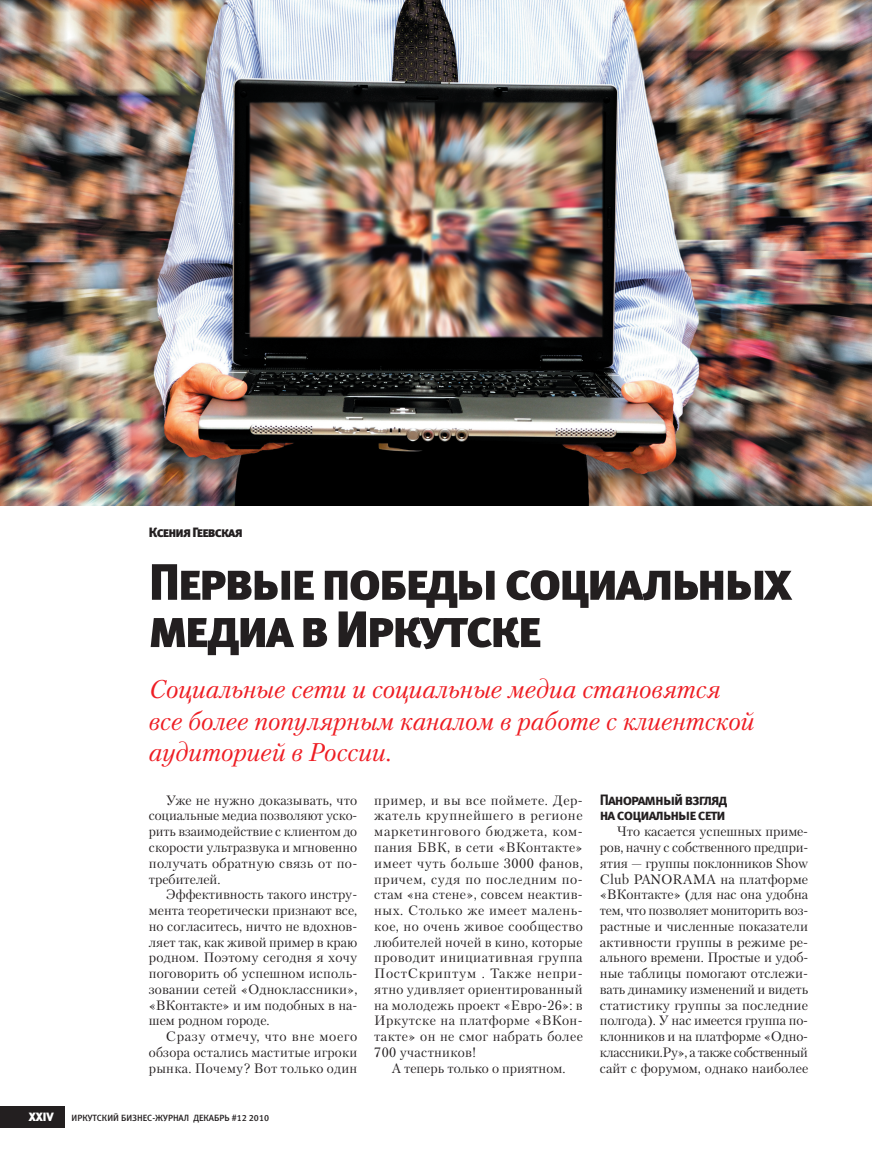
<style>
.page{position:relative;width:872px;height:1149px;background:#fff}
.page>*{position:absolute;margin:0;border:0;box-sizing:border-box;transform-origin:0 0}
.t1{font:51px/47.2px "Meta Black Caps LFC";letter-spacing:-.05em;color:#231f20}
.t2{font:italic 25.5px/31.5px "Petersburg C";color:#ee1d23}
.t3{font:15px/15.8px "Meta Bold Caps LFC";letter-spacing:-.06em;color:#231f20}
.t4{font:13.5px/15.8px "Petersburg C";letter-spacing:.005em;color:#231f20;text-align:justify}
.t5{font:13.5px "Meta Black Caps LFC";letter-spacing:-.06em;color:#231f20}
.t6{font:12px "Meta Black Caps LFC";color:#fff}
.t7{font:9px "Meta Medium Caps LFC";color:#231f20}
</style>
<div class="page">
<div style="left:0;top:1106px;width:64px;height:21px;background:#231f20"></div>
<img style="left:0;top:0;width:872px;height:505px">
<p class="t5" style="left:149px;top:524px;width:95px">Ксения Геевская</p>
<h1 class="t1" style="left:149px;top:558px;width:644px">Первые победы социальных медиа в Иркутске</h1>
<h2 class="t2" style="left:149px;top:673px;width:607px">Социальные сети и социальные медиа становятся все более популярным каналом в работе с клиентской аудиторией в России.</h2>
<p class="t4" style="left:149px;top:791px;width:210px;text-indent:17px">Уже не нужно доказывать, что социальные медиа позволяют уско&shy;рить взаимодействие с клиентом до скорости ультразвука и мгновенно получать обратную связь от по&shy;требителей.</p>
<p class="t4" style="left:149px;top:886px;width:210px;text-indent:17px">Эффективность такого инстру&shy;мента теоретически признают все, но согласитесь, ничто не вдохнов&shy;ляет так, как живой пример в краю родном. Поэтому сегодня я хочу поговорить об успешном исполь&shy;зовании сетей «Одноклассники», «ВКонтакте» и им подобных в на&shy;шем родном городе.</p>
<p class="t4" style="left:149px;top:1028px;width:210px;text-indent:17px">Сразу отмечу, что вне моего обзора остались маститые игроки рынка. Почему? Вот только один</p>
<p class="t3" style="left:600px;top:791px;width:129px">Панорамный взгляд на социальные сети</p>
<p class="t4" style="left:600px;top:823px;width:210px;text-indent:17px">Что касается успешных приме&shy;ров, начну с собственного предпри&shy;ятия — группы поклонников Show Club PANORAMA на платформе «ВКонтакте» (для нас она удобна тем, что позволяет мониторить воз&shy;растные и численные показатели активности группы в режиме ре&shy;ального времени. Простые и удоб&shy;ные таблицы помогают отслежи&shy;вать динамику изменений и видеть статистику группы за последние полгода). У нас имеется группа по&shy;клонников и на платформе «Одно&shy;классники.Ру», а также собственный сайт с форумом, однако наиболее</p>
<p class="t4" style="left:374px;top:791px;width:210px">пример, и вы все поймете. Дер&shy;жатель крупнейшего в регионе маркетингового бюджета, ком&shy;пания БВК, в сети «ВКонтакте» имеет чуть больше 3000 фанов, причем, судя по последним по&shy;стам «на стене», совсем неактив&shy;ных. Столько же имеет малень&shy;кое, но очень живое сообщество любителей ночей в кино, которые проводит инициативная группа ПостСкриптум . Также непри&shy;ятно удивляет ориентированный на молодежь проект «Евро-26»: в Иркутске на платформе «ВКон&shy;такте» он не смог набрать более 700 участников!</p>
<p class="t4" style="left:391px;top:1059px;width:176px">А теперь только о приятном.</p>
<p class="t6" style="left:29px;top:1109px;width:26px">XXIV</p>
<p class="t7" style="left:72px;top:1112px;width:199px">Иркутски й Бизнес-журнал декабрь #12 2010</p>
</div>
